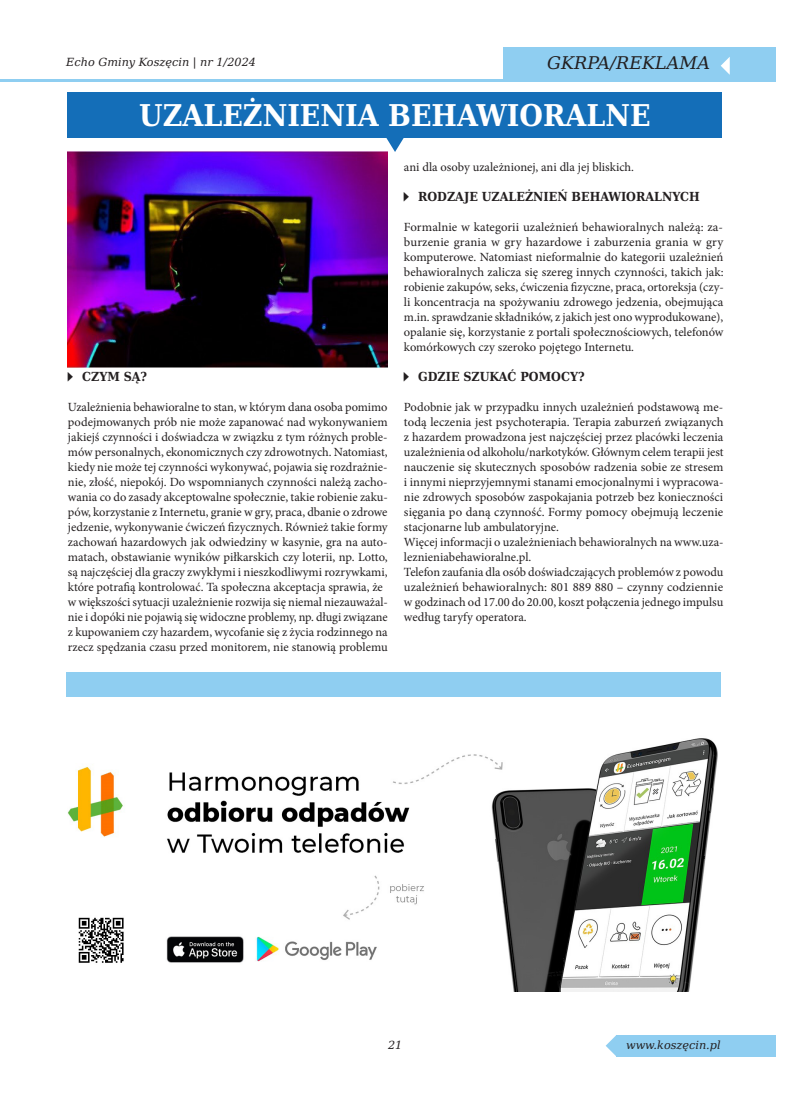
<style>
.page{position:relative;width:787px;height:1095px;background:#fff}
.page>*{position:absolute;margin:0;border:0;box-sizing:border-box;transform-origin:0 0}
.t1{font:700 30px "DejaVu Serif Condensed";color:#fff}
.t2{font:italic 17.5px "DejaVu Serif";color:#231f20}
.t3{font:12.5px/15px "Minion Pro";color:#231f20}
.t4{font:700 12.5px "DejaVu Serif Condensed";color:#231f20;scale:.6 1}
.t5{font:700 12.5px "DejaVu Serif Condensed";color:#231f20}
.t6{font:700 12.5px "DejaVu Serif Condensed";letter-spacing:.055em;color:#231f20}
.t7{font:italic 11.25px "DejaVu Serif";color:#231f20}
</style>
<div class="page">
<div style="left:503px;top:47px;width:273px;height:34px;background:#8fcef1"></div>
<div style="left:616px;top:1035px;width:160px;height:21px;background:#8fcef1"></div>
<hr style="left:21px;top:79px;width:534px;height:2px;background:#8fcef1">
<svg style="left:721px;top:57px;width:8px;height:17px"></svg>
<svg style="left:605px;top:1035px;width:11px;height:21px"></svg>
<hr style="left:0;top:79px;width:21px;height:2px;background:#8fcef1">
<div style="left:68px;top:92px;width:654px;height:45px;background:#146eb8"></div>
<svg style="left:386px;top:137px;width:18px;height:15px"></svg>
<img style="left:68px;top:152px;width:320px;height:215px">
<img style="left:68px;top:738px;width:650px;height:253px">
<div style="left:66px;top:672px;width:654px;height:24px;background:#8fcef1"></div>
<h2 class="t2" style="left:547px;top:50px;width:164px">GKRPA/REKLAMA</h2>
<h1 class="t1" style="left:139px;top:91px;width:513px">UZALEŻNIENIA BEHAWIORALNE</h1>
<p class="t7" style="left:66px;top:54px;width:191px">Echo Gminy Koszęcin | nr 1/2024</p>
<p class="t4" style="left:68px;top:367px;width:133px">▶ CZYM SĄ?</p>
<p class="t3" style="left:68px;top:400px;width:321px">Uzależnienia behawioralne to stan, w którym dana osoba pomimo podejmowanych prób nie może zapanować nad wykonywaniem jakiejś czynności i doświadcza w związku z tym różnych proble&shy;mów personalnych, ekonomicznych czy zdrowotnych. Natomiast, kiedy nie może tej czynności wykonywać, pojawia się rozdrażnie&shy;nie, złość, niepokój. Do wspomnianych czynności należą zacho&shy;wania co do zasady akceptowalne społecznie, takie robienie zaku&shy;pów, korzystanie z Internetu, granie w gry, praca, dbanie o zdrowe jedzenie, wykonywanie ćwiczeń fizycznych. Również takie formy zachowań hazardowych jak odwiedziny w kasynie, gra na auto&shy;matach, obstawianie wyników piłkarskich czy loterii, np. Lotto, są najczęściej dla graczy zwykłymi i nieszkodliwymi rozrywkami, które potrafią kontrolować. Ta społeczna akceptacja sprawia, że w większości sytuacji uzależnienie rozwija się niemal niezauważal&shy;nie i dopóki nie pojawią się widoczne problemy, np. długi związane z kupowaniem czy hazardem, wycofanie się z życia rodzinnego na rzecz spędzania czasu przed monitorem, nie stanowią problemu</p>
<p class="t3" style="left:404px;top:160px;width:232px">ani dla osoby uzależnionej, ani dla jej bliskich.</p>
<p class="t4" style="left:404px;top:187px;width:99px">▶ RODZAJE</p>
<p class="t6" style="left:482px;top:187px;width:61px">UZALEŻNIEŃ</p>
<p class="t5" style="left:571px;top:187px;width:39px">BEHAWIORA</p>
<p class="t5" style="left:654px;top:187px;width:47px">LNYCH</p>
<p class="t3" style="left:404px;top:220px;width:321px;text-align:justify">Formalnie w kategorii uzależnień behawioralnych należą: za&shy;burzenie grania w gry hazardowe i zaburzenia grania w gry komputerowe. Natomiast nieformalnie do kategorii uzależnień behawioralnych zalicza się szereg innych czynności, takich jak: robienie zakupów, seks, ćwiczenia fizyczne, praca, ortoreksja (czy&shy;li koncentracja na spożywaniu zdrowego jedzenia, obejmująca m.in. sprawdzanie składników, z jakich jest ono wyprodukowane), opalanie się, korzystanie z portali społecznościowych, telefonów komórkowych czy szeroko pojętego Internetu.</p>
<p class="t4" style="left:404px;top:367px;width:143px">▶ GDZIE SZUKA</p>
<p class="t5" style="left:507px;top:367px;width:24px">Ć POMOC</p>
<p class="t5" style="left:570px;top:367px;width:16px">Y?</p>
<p class="t3" style="left:404px;top:400px;width:321px">Podobnie jak w przypadku innych uzależnień podstawową me&shy;todą leczenia jest psychoterapia. Terapia zaburzeń związanych z hazardem prowadzona jest najczęściej przez placówki leczenia uzależnienia od alkoholu/narkotyków. Głównym celem terapii jest nauczenie się skutecznych sposobów radzenia sobie ze stresem i innymi nieprzyjemnymi stanami emocjonalnymi i wypracowa&shy;nie zdrowych sposobów zaspokajania potrzeb bez konieczności sięgania po daną czynność. Formy pomocy obejmują leczenie stacjonarne lub ambulatoryjne.<br>Więcej informacji o uzależnieniach behawioralnych na www.uza&shy;leznieniabehawioralne.pl.<br>Telefon zaufania dla osób doświadczających problemów z powodu uzależnień behawioralnych: 801 889 880 – czynny codziennie w godzinach od 17.00 do 20.00, koszt połączenia jednego impulsu według taryfy operatora.</p>
<p class="t7" style="left:388px;top:1037px;width:16px">21</p>
<p class="t7" style="left:626px;top:1037px;width:96px">www.koszęcin.pl</p>
</div>
